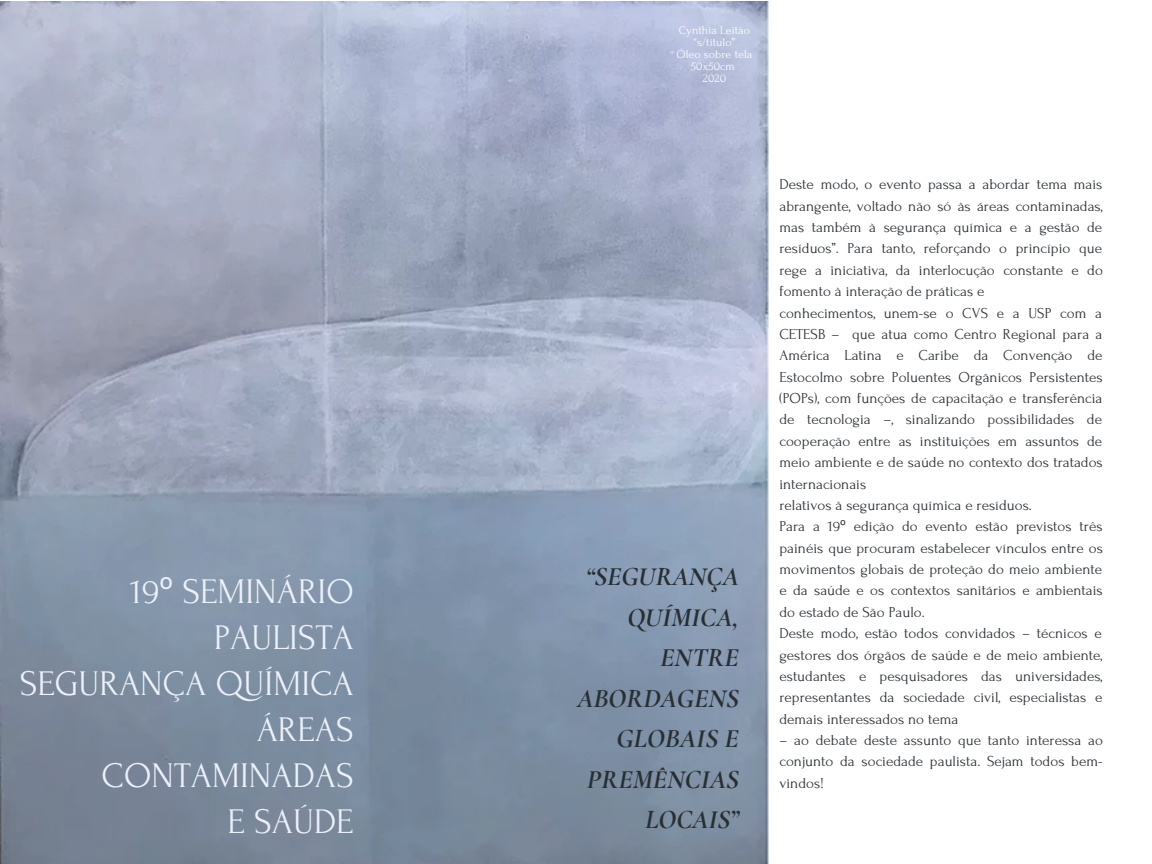
<style>
.page{position:relative;width:1152px;height:864px;background:#fff}
.page>*{position:absolute;margin:0;border:0;box-sizing:border-box;transform-origin:0 0}
.t1{font:36px/46.2px "Forum";color:#ecf0fa;text-align:right}
.t2{font:italic 700 27px/40.5px "Cormorant Garamond";color:#282e34;text-align:right}
.t3{font:15.15px/21.3px "Forum";color:#282e34}
.t4{font:12px/12px "Forum";letter-spacing:.005em;color:#fff;text-align:center}
.s1{font-family:"Noto Sans"}
</style>
<div class="page">
<img style="left:0;top:1px;width:769px;height:863px">
<p class="t4" style="left:677px;top:25px;width:77px">Cynthia Leitão “s/título”<br>Óleo sobre tela<br>50x50cm<br>2020</p>
<h1 class="t1" style="left:20px;top:569px;width:335px">19<span class="s1">º</span> SEMINÁRIO<br>PAULISTA<br>SEGURANÇA QUÍMICA<br>ÁREAS<br>CONTAMINADAS<br>E SAÚDE</h1>
<h2 class="t2" style="left:577px;top:556px;width:163px">“SEGURANÇA<br>QUÍMICA,<br>ENTRE<br>ABORDAGENS<br>GLOBAIS E<br>PREMÊNCIAS<br>LOCAIS”</h2>
<p class="t3" style="left:779px;top:174px;width:325px">Deste modo, o evento passa a abordar tema mais abrangente, voltado não só às áreas contaminadas, mas também à segurança química e a gestão de resíduos”. Para tanto, reforçando o princípio que rege a iniciativa, da interlocução constante e do fomento à interação de práticas e<br>conhecimentos, unem-se o CVS e a USP com a CETESB – que atua como Centro Regional para a América Latina e Caribe da Convenção de Estocolmo sobre Poluentes Orgânicos Persistentes (POPs), com funções de capacitação e transferência de tecnologia –, sinalizando possibilidades de cooperação entre as instituições em assuntos de meio ambiente e de saúde no contexto dos tratados internacionais<br>relativos à segurança química e resíduos.<br>Para a 19<span class="s1">º</span> edição do evento estão previstos três painéis que procuram estabelecer vínculos entre os movimentos globais de proteção do meio ambiente e da saúde e os contextos sanitários e ambientais do estado de São Paulo.<br>Deste modo, estão todos convidados – técnicos e gestores dos órgãos de saúde e de meio ambiente, estudantes e pesquisadores das universidades, representantes da sociedade civil, especialistas e demais interessados no tema</p>
<p class="t3" style="left:779px;top:730px;width:325px;text-align:justify">– ao debate deste assunto que tanto interessa ao conjunto da sociedade paulista. Sejam todos bem&shy;vindos!</p>
</div>
